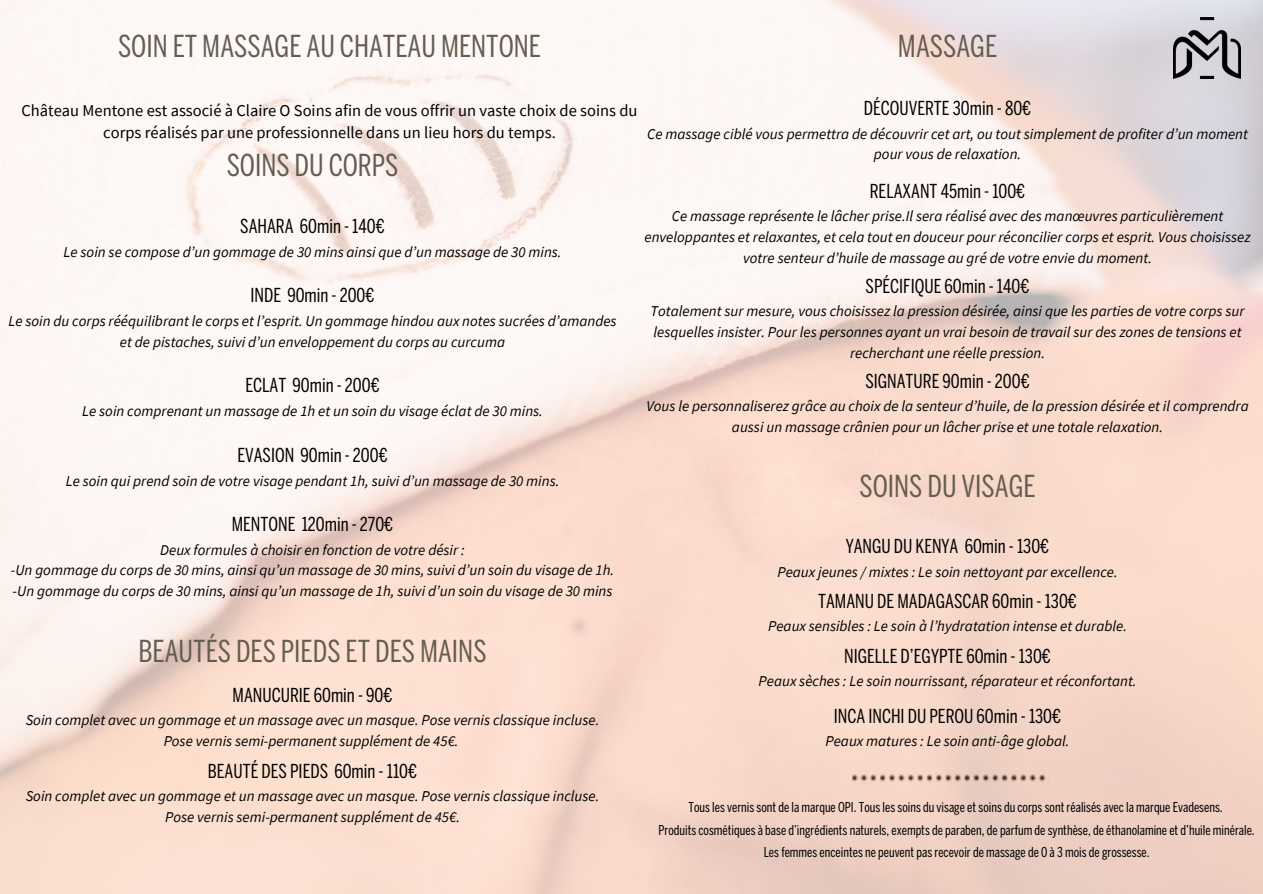
<style>
.page{position:relative;width:1263px;height:894px;background:#fff}
.page>*{position:absolute;margin:0;border:0;box-sizing:border-box;transform-origin:0 0}
.t1{font:30px "Benton Sans Comp";color:#655d51}
.t2{font:19.05px "Benton Sans Comp";color:#000}
.t3{font:16.5px/22.5px "Source Sans Pro";color:#000;text-align:center}
.t4{font:italic 15px/20.7px "Source Sans Pro";color:#000;text-align:center}
.t5{font:13.5px "Benton Sans Comp";color:#000}
.s1{font-style:normal}
</style>
<div class="page">
<img style="left:0;top:0;width:1263px;height:893px">
<img style="left:1174px;top:18px;width:66px;height:61px">
<h1 class="t1" style="left:118px;top:35px;width:424px">SOIN ET MASSAGE AU CHATEAU MENTONE</h1>
<h2 class="t3" style="left:22px;top:99px;width:617px">Château Mentone est associé à Claire O Soins afin de vous offrir un vaste choix de soins du corps réalisés par une professionnelle dans un lieu hors du temps.</h2>
<p class="t1" style="left:227px;top:153px;width:173px">SOINS DU CORPS</p>
<h1 class="t2" style="left:240px;top:219px;width:146px">SAHARA 60min - 140€</h1>
<h1 class="t4" style="left:64px;top:241px;width:499px">Le soin se compose d’un gommage de 30 mins ainsi que d’un massage de 30 mins.</h1>
<h2 class="t2" style="left:250px;top:288px;width:126px">INDE 90min - 200€</h2>
<h2 class="t4" style="left:8px;top:310px;width:610px">Le soin du corps rééquilibrant le corps et l’esprit. Un gommage hindou aux notes sucrées d’amandes et de pistaches, suivi d’un enveloppement du corps au curcuma</h2>
<h1 class="t2" style="left:245px;top:378px;width:136px">ECLAT 90min - 200€</h1>
<h1 class="t4" style="left:82px;top:400px;width:462px">Le soin comprenant un massage de 1h et un soin du visage éclat de 30 mins.</h1>
<h2 class="t2" style="left:237px;top:447px;width:152px">EVASION 90min - 200€</h2>
<h2 class="t4" style="left:66px;top:470px;width:495px">Le soin qui prend soin de votre visage pendant 1h, suivi d’un massage de 30 mins.</h2>
<h2 class="t2" style="left:232px;top:516px;width:163px">MENTONE 120min - 270€</h2>
<h2 class="t4" style="left:11px;top:539px;width:605px">Deux formules à choisir en fonction de votre désir :<br>-Un gommage du corps de 30 mins, ainsi qu’un massage de 30 mins, suivi d’un soin du visage de 1h. <span class="s1">-</span>Un gommage du corps de 30 mins, ainsi qu’un massage de 1h, suivi d’un soin du visage de 30 mins</h2>
<h1 class="t1" style="left:139px;top:640px;width:350px">BEAUTÉS DES PIEDS ET DES MAINS</h1>
<p class="t2" style="left:233px;top:687px;width:161px">MANUCURIE 60min - 90€</p>
<p class="t4" style="left:26px;top:709px;width:575px">Soin complet avec un gommage et un massage avec un masque. Pose vernis classique incluse.<br>Pose vernis semi-permanent supplément de 45€.</p>
<h2 class="t2" style="left:208px;top:763px;width:211px">BEAUTÉ DES PIEDS 60min - 110€</h2>
<h2 class="t4" style="left:26px;top:785px;width:575px">Soin complet avec un gommage et un massage avec un masque. Pose vernis classique incluse.<br>Pose vernis semi-permanent supplément de 45€.</h2>
<h2 class="t1" style="left:898px;top:35px;width:101px">MASSAGE</h2>
<h2 class="t2" style="left:864px;top:101px;width:169px">DÉCOUVERTE 30min - 80€</h2>
<h2 class="t4" style="left:647px;top:123px;width:602px">Ce massage ciblé vous permettra de découvrir cet art, ou tout simplement de profiter d’un moment pour vous de relaxation.</h2>
<h2 class="t2" style="left:870px;top:184px;width:157px">RELAXANT 45min - 100€</h2>
<h2 class="t4" style="left:644px;top:205px;width:608px">Ce massage représente le lâcher prise.Il sera réalisé avec des manœuvres particulièrement enveloppantes et relaxantes, et cela tout en douceur pour réconcilier corps et esprit. Vous choisissez votre senteur d’huile de massage au gré de votre envie du moment.</h2>
<h1 class="t2" style="left:866px;top:279px;width:165px">SPÉCIFIQUE 60min - 140€</h1>
<h1 class="t4" style="left:650px;top:300px;width:596px">Totalement sur mesure, vous choisissez la pression désirée, ainsi que les parties de votre corps sur lesquelles insister. Pour les personnes ayant un vrai besoin de travail sur des zones de tensions et recherchant une réelle pression.</h1>
<h2 class="t2" style="left:865px;top:374px;width:166px">SIGNATURE 90min - 200€</h2>
<h2 class="t4" style="left:646px;top:395px;width:604px">Vous le personnaliserez grâce au choix de la senteur d’huile, de la pression désirée et il comprendra aussi un massage crânien pour un lâcher prise et une totale relaxation.</h2>
<h2 class="t1" style="left:859px;top:474px;width:178px">SOINS DU VISAGE</h2>
<h2 class="t2" style="left:846px;top:538px;width:205px">YANGU DU KENYA 60min - 130€</h2>
<h2 class="t4" style="left:777px;top:560px;width:342px">Peaux jeunes / mixtes : Le soin nettoyant par excellence.</h2>
<h2 class="t2" style="left:818px;top:593px;width:260px">TAMANU DE MADAGASCAR 60min - 130€</h2>
<h2 class="t4" style="left:768px;top:615px;width:360px">Peaux sensibles : Le soin à l’hydratation intense et durable.</h2>
<h2 class="t2" style="left:844px;top:649px;width:208px">NIGELLE D’EGYPTE 60min - 130€</h2>
<h2 class="t4" style="left:759px;top:670px;width:379px">Peaux sèches : Le soin nourrissant, réparateur et réconfortant.</h2>
<p class="t2" style="left:834px;top:709px;width:229px">INCA INCHI DU PEROU 60min - 130€</p>
<p class="t4" style="left:825px;top:730px;width:246px">Peaux matures : Le soin anti-âge global.</p>
<h2 class="t5" style="left:688px;top:802px;width:536px">Tous les vernis sont de la marque OPI. Tous les soins du visage et soins du corps sont réalisés avec la marque Evadesens.</h2>
<h2 class="t5" style="left:659px;top:824px;width:598px">Produits cosmétiques à base d’ingrédients naturels, exempts de paraben, de parfum de synthèse, de éthanolamine et d’huile minérale.</h2>
<h2 class="t5" style="left:764px;top:847px;width:387px">Les femmes enceintes ne peuvent pas recevoir de massage de 0 à 3 mois de grossesse.</h2>
</div>
